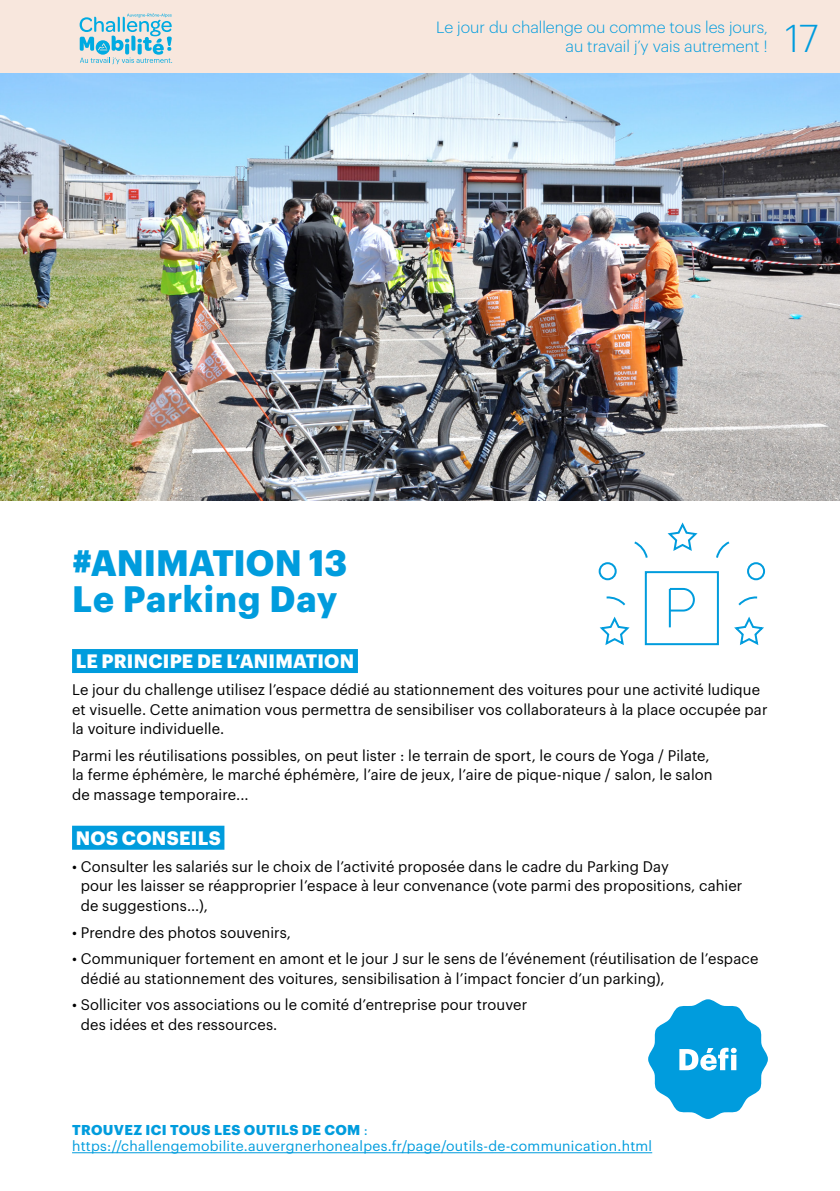
<style>
.page{position:relative;width:840px;height:1191px;background:#fff}
.page>*{position:absolute;margin:0;border:0;box-sizing:border-box;transform-origin:0 0}
.t1{font:300 38px "Graphik";color:#009cdd}
.t2{font:700 36px/36px "Graphik";letter-spacing:.005em;color:#009cdd}
.t3{font:700 19px "Graphik";letter-spacing:.01em;color:#fff}
.t4{font:300 16px/19.2px "Graphik";color:#009cdd;text-align:right}
.t5{font:15px/19.4px "Graphik";letter-spacing:.01em;color:#000}
.t6{font:14px/16.8px "Graphik";letter-spacing:.02em;color:#009cdd}
.s1{font-weight:700}
</style>
<div class="page">
<div style="left:72px;top:649px;width:286px;height:24px;background:#009cdd"></div>
<div style="left:72px;top:825px;width:152px;height:24px;background:#009cdd"></div>
<img style="left:0;top:72px;width:839px;height:428px">
<svg style="left:648px;top:999px;width:119px;height:120px"></svg>
<svg style="left:598px;top:522px;width:167px;height:124px"></svg>
<div style="left:0;top:0;width:839px;height:72px;background:#f8e7dd"></div>
<hr style="left:72px;top:1152px;width:580px;height:1px;background:#009cdd">
<svg style="left:80px;top:13px;width:92px;height:51px"></svg>
<p class="t4" style="left:436px;top:16px;width:333px">Le jour du challenge ou comme tous les jours, au travail j’y vais autrement !</p>
<h1 class="t1" style="left:785px;top:10px;width:34px">17</h1>
<h2 class="t2" style="left:72px;top:541px;width:276px">#ANIMATION 13<br>Le Parking Day</h2>
<p class="t3" style="left:76px;top:647px;width:280px">LE PRINCIPE DE L’ANIMATION</p>
<p class="t5" style="left:72px;top:679px;width:696px">Le jour du challenge utilisez l’espace dédié au stationnement des voitures pour une activité ludique et visuelle. Cette animation vous permettra de sensibiliser vos collaborateurs à la place occupée par la voiture individuelle.</p>
<p class="t5" style="left:72px;top:744px;width:641px">Parmi les réutilisations possibles, on peut lister : le terrain de sport, le cours de Yoga / Pilate, la ferme éphémère, le marché éphémère, l’aire de jeux, l’aire de pique-nique / salon, le salon de massage temporaire...</p>
<p class="t3" style="left:76px;top:823px;width:146px">NOS CONSEILS</p>
<p class="t5" style="left:81px;top:855px;width:663px;text-indent:-9px">• Consulter les salariés sur le choix de l’activité proposée dans le cadre du Parking Day<br>pour les laisser se réapproprier l’espace à leur convenance (vote parmi des propositions, cahier de suggestions...),</p>
<p class="t5" style="left:72px;top:921px;width:220px">• Prendre des photos souvenirs,</p>
<p class="t5" style="left:81px;top:948px;width:678px;text-indent:-9px">• Communiquer fortement en amont et le jour J sur le sens de l’événement (réutilisation de l’espace dédié au stationnement des voitures, sensibilisation à l’impact foncier d’un parking),</p>
<p class="t5" style="left:81px;top:994px;width:448px;text-indent:-9px">• Solliciter vos associations ou le comité d’entreprise pour trouver des idées et des ressources.</p>
<p class="t6" style="left:72px;top:1119px;width:581px"><span class="s1">TROUVEZ ICI TOUS LES OUTILS DE COM</span> : https://challengemobilite.auvergnerhonealpes.fr/page/outils-de-communication.html</p>
</div>
